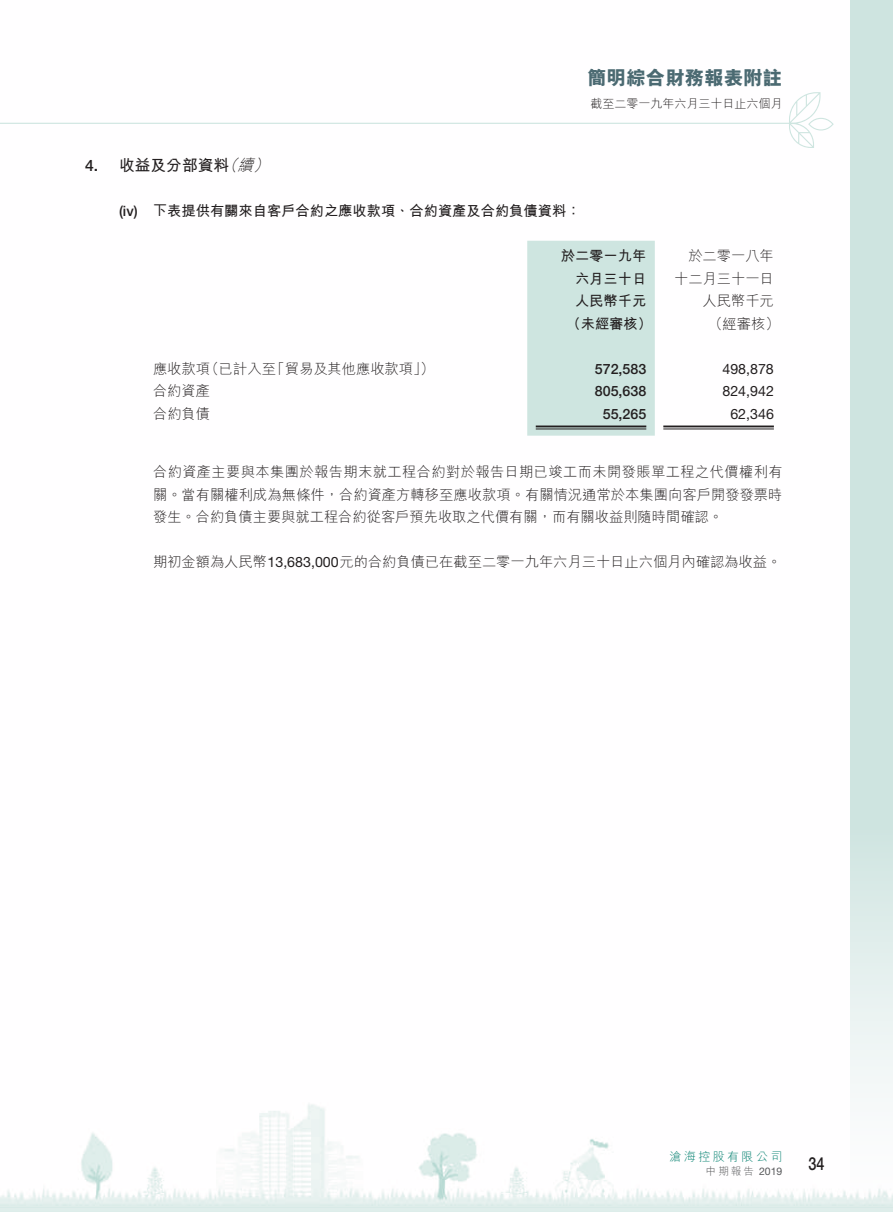
<style>
.page{position:relative;width:893px;height:1212px;background:#fff}
.page>*{position:absolute;margin:0;border:0;box-sizing:border-box;transform-origin:0 0}
.t1{font:800 19.5px "M Hei HK";color:#4b6a72}
.t2{font:500 18px "Helvetica Neue LT Std";color:#231f20;scale:.8 1}
.t3{font:700 15.75px "M Hei HK";color:#231f20}
.t4{font:italic 300 15.75px "M Hei HK";color:#231f20}
.t5{font:500 15.75px "Helvetica Neue LT Std";color:#231f20}
.t6{font:300 14.25px/22.5px "M Hei HK";color:#231f20;text-align:right}
.t7{font:700 14.25px/22.5px "M Hei HK";color:#231f20;text-align:right}
.t8{font:500 14.25px "Helvetica Neue LT Std";color:#231f20}
.t9{font:14.25px "Helvetica Neue LT Std";color:#231f20}
.t10{font:300 12px "M Hei HK";color:#231f20}
.t11{font:300 12px "M Hei HK";letter-spacing:.2em;color:#007f6e}
.t12{font:10.5px "Helvetica Neue LT Std";color:#57585a}
.t13{font:300 10.5px "M Hei HK";color:#57585a}
.s1{font-family:"Helvetica Neue LT Std";font-weight:400}
</style>
<div class="page">
<img style="left:0;top:122px;width:850px;height:1090px">
<svg style="left:850px;top:0;width:43px;height:1212px;background:#d6e8e5"></svg>
<hr style="left:0;top:123px;width:791px;height:1px;background:#cee5e0">
<svg style="left:789px;top:92px;width:45px;height:56px"></svg>
<div style="left:527px;top:241px;width:128px;height:195px;background:#cee5e0"></div>
<hr style="left:536px;top:425px;width:110px;height:2px;background:#231f20">
<hr style="left:536px;top:429px;width:110px;height:1px;background:#231f20">
<hr style="left:663px;top:425px;width:111px;height:2px;background:#231f20">
<hr style="left:663px;top:429px;width:111px;height:1px;background:#231f20">
<p class="t5" style="left:85px;top:156px;width:15px">4.</p>
<h1 class="t1" style="left:587px;top:68px;width:196px">簡明綜合財務報表附註</h1>
<p class="t10" style="left:590px;top:97px;width:193px">截至二零一九年六月三十日止六個月</p>
<p class="t4" style="left:237px;top:158px;width:21px">續</p>
<p class="t4" style="left:222px;top:158px;width:21px">（</p>
<p class="t4" style="left:253px;top:158px;width:21px">(</p>
<p class="t3" style="left:119px;top:154px;width:112px">收益及分部資料</p>
<p class="t8" style="left:119px;top:203px;width:20px">i v( )</p>
<p class="t7" style="left:153px;top:199px;width:429px">下表提供有關來自客戶合約之應收款項、合約資產及合約負債資料：</p>
<p class="t7" style="left:561px;top:244px;width:87px">於二零一九年六月三十日</p>
<p class="t6" style="left:674px;top:245px;width:101px">於二零一八年十二月三十一日人民幣千元</p>
<p class="t7" style="left:575px;top:289px;width:73px">人民幣千元</p>
<p class="t7" style="left:566px;top:311px;width:87px">（未經審核）</p>
<p class="t6" style="left:708px;top:312px;width:73px">（經審核(</p>
<p class="t6" style="left:205px;top:357px;width:73px">（已計入至</p>
<p class="t6" style="left:271px;top:357px;width:165px">「貿易及其他應收款項 (「</p>
<p class="t6" style="left:153px;top:357px;width:58px">應收款項</p>
<p class="t8" style="left:595px;top:360px;width:53px">572,583</p>
<p class="t9" style="left:722px;top:360px;width:53px">498,878</p>
<p class="t6" style="left:153px;top:380px;width:58px">合約資產</p>
<p class="t8" style="left:595px;top:383px;width:53px">805,638</p>
<p class="t9" style="left:722px;top:383px;width:53px">824,942</p>
<p class="t6" style="left:153px;top:402px;width:58px">合約負債</p>
<p class="t8" style="left:603px;top:405px;width:45px">55,265</p>
<p class="t9" style="left:730px;top:405px;width:45px">62,346</p>
<p class="t6" style="left:153px;top:460px;width:631px;text-align:justify">合約資產主要與本集團於報告期末就工程合約對於報告日期已竣工而未開發賬單工程之代價權利有關。當有關權利成為無條件，合約資產方轉移至應收款項。有關情況通常於本集團向客戶開發發票時發生。合約負債主要與就工程合約從客戶預先收取之代價有關，而有關收益則隨時間確認。</p>
<p class="t6" style="left:153px;top:550px;width:630px">期初金額為人民幣<span class="s1">13,683,000</span>元的合約負債已在截至二零一九年六月三十日止六個月內確認為收益。</p>
<p class="t11" style="left:670px;top:1150px;width:114px">滄海控股有限公司</p>
<p class="t13" style="left:706px;top:1165px;width:50px">中期報告</p>
<p class="t12" style="left:759px;top:1164px;width:25px">2019</p>
<p class="t2" style="left:808px;top:1153px;width:22px">34</p>
</div>
